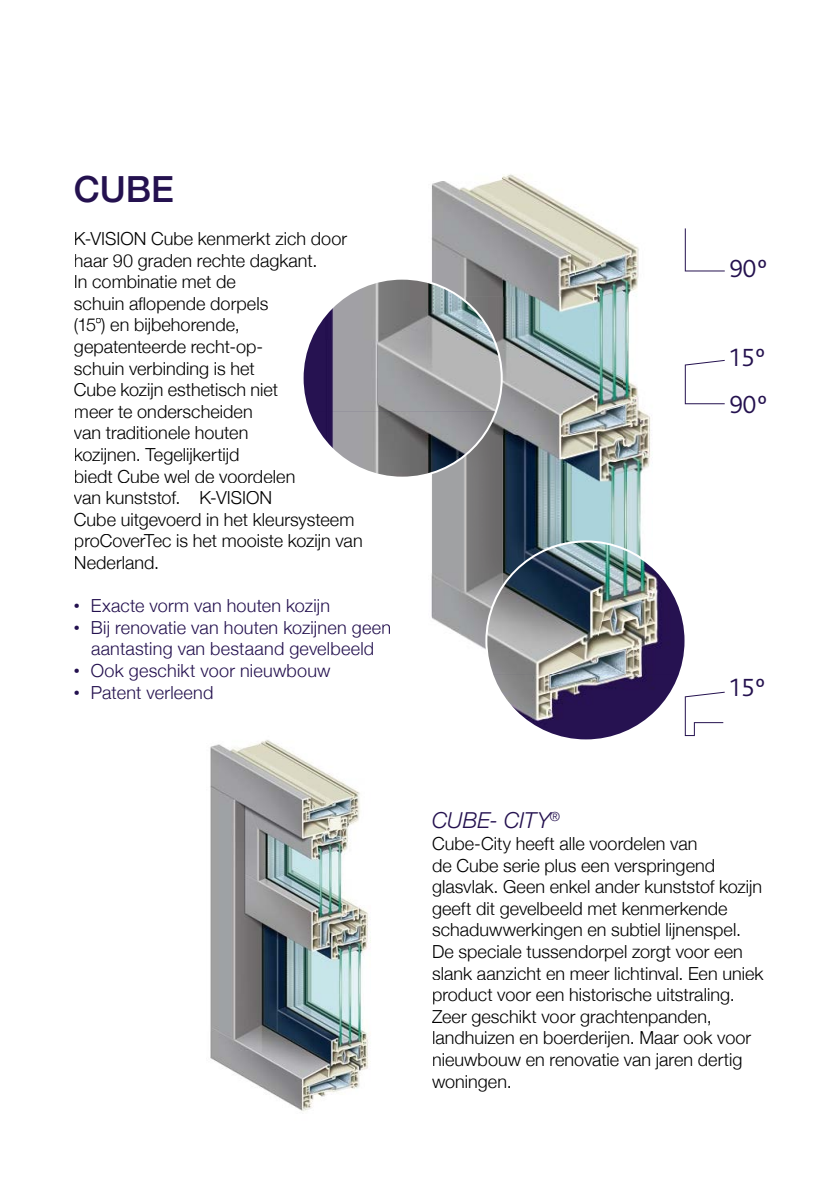
<style>
.page{position:relative;width:840px;height:1191px;background:#fff}
.page>*{position:absolute;margin:0;border:0;box-sizing:border-box;transform-origin:0 0}
.t1{font:500 36px "Helvetica Neue";color:#24114f}
.t2{font:300 26px/47.4px "Bliss";color:#24114f}
.t3{font:italic 300 22px "Helvetica Neue";letter-spacing:-.005em;color:#24114f}
.t4{font:300 18px/21.6px "Helvetica Neue";color:#000}
.t5{font:300 18px/21.6px "Helvetica Neue";letter-spacing:.01em;color:#24114f;text-align:center}
.s1{font-size:16px}
.s2{font-size:12px}
</style>
<div class="page">
<img style="left:210px;top:740px;width:161px;height:372px">
<img style="left:431px;top:174px;width:191px;height:123px">
<img style="left:622px;top:238px;width:28px;height:302px">
<img style="left:502px;top:297px;width:60px;height:138px">
<img style="left:562px;top:297px;width:60px;height:243px">
<img style="left:431px;top:435px;width:131px;height:214px">
<img style="left:382px;top:624px;width:8px;height:10px">
<svg style="left:303px;top:278px;width:199px;height:200px"></svg>
<img style="left:485px;top:540px;width:201px;height:200px">
<svg style="left:684px;top:228px;width:40px;height:43px"></svg>
<svg style="left:684px;top:360px;width:40px;height:44px"></svg>
<svg style="left:684px;top:691px;width:40px;height:45px"></svg>
<h1 class="t1" style="left:74px;top:160px;width:101px">CUBE</h1>
<p class="t4" style="left:74px;top:226px;width:290px">K-VISION Cube kenmerkt zich door haar 90 graden rechte dagkant.<br>In combinatie met de<br>schuin aflopende dorpels<br>(15<span class="s1">º</span>) en bijbehorende,<br>gepatenteerde recht-op-<br>schuin verbinding is het<br>Cube kozijn esthetisch niet<br>meer te onderscheiden<br>van traditionele houten<br>kozijnen. Tegelijkertijd<br>biedt Cube wel de voordelen<br>van kunststof. K-VISION<br>Cube uitgevoerd in het kleursysteem proCoverTec is het mooiste kozijn van<br>Nederland.</p>
<p class="t5" style="left:74px;top:593px;width:257px"><span class="s2">•</span> Exacte vorm van houten kozijn</p>
<p class="t5" style="left:74px;top:615px;width:318px"><span class="s2">•</span> Bij renovatie van houten kozijnen geen aantasting van bestaand gevelbeeld</p>
<p class="t5" style="left:74px;top:658px;width:258px"><span class="s2">•</span> Ook geschikt voor nieuwbouw</p>
<p class="t5" style="left:74px;top:680px;width:141px"><span class="s2">•</span> Patent verleend</p>
<h2 class="t2" style="left:729px;top:246px;width:40px">90º</h2>
<h2 class="t2" style="left:727px;top:334px;width:42px">15º<br>90º</h2>
<h2 class="t2" style="left:727px;top:664px;width:40px">15º</h2>
<p class="t3" style="left:432px;top:803px;width:129px">CUBE- CITY<sup>®</sup></p>
<p class="t4" style="left:432px;top:831px;width:333px">Cube-City heeft alle voordelen van<br>de Cube serie plus een verspringend glasvlak. Geen enkel ander kunststof kozijn geeft dit gevelbeeld met kenmerkende schaduwwerkingen en subtiel lijnenspel.<br>De speciale tussendorpel zorgt voor een slank aanzicht en meer lichtinval. Een uniek product voor een historische uitstraling.<br>Zeer geschikt voor grachtenpanden, landhuizen en boerderijen. Maar ook voor nieuwbouw en renovatie van jaren dertig woningen.</p>
</div>
